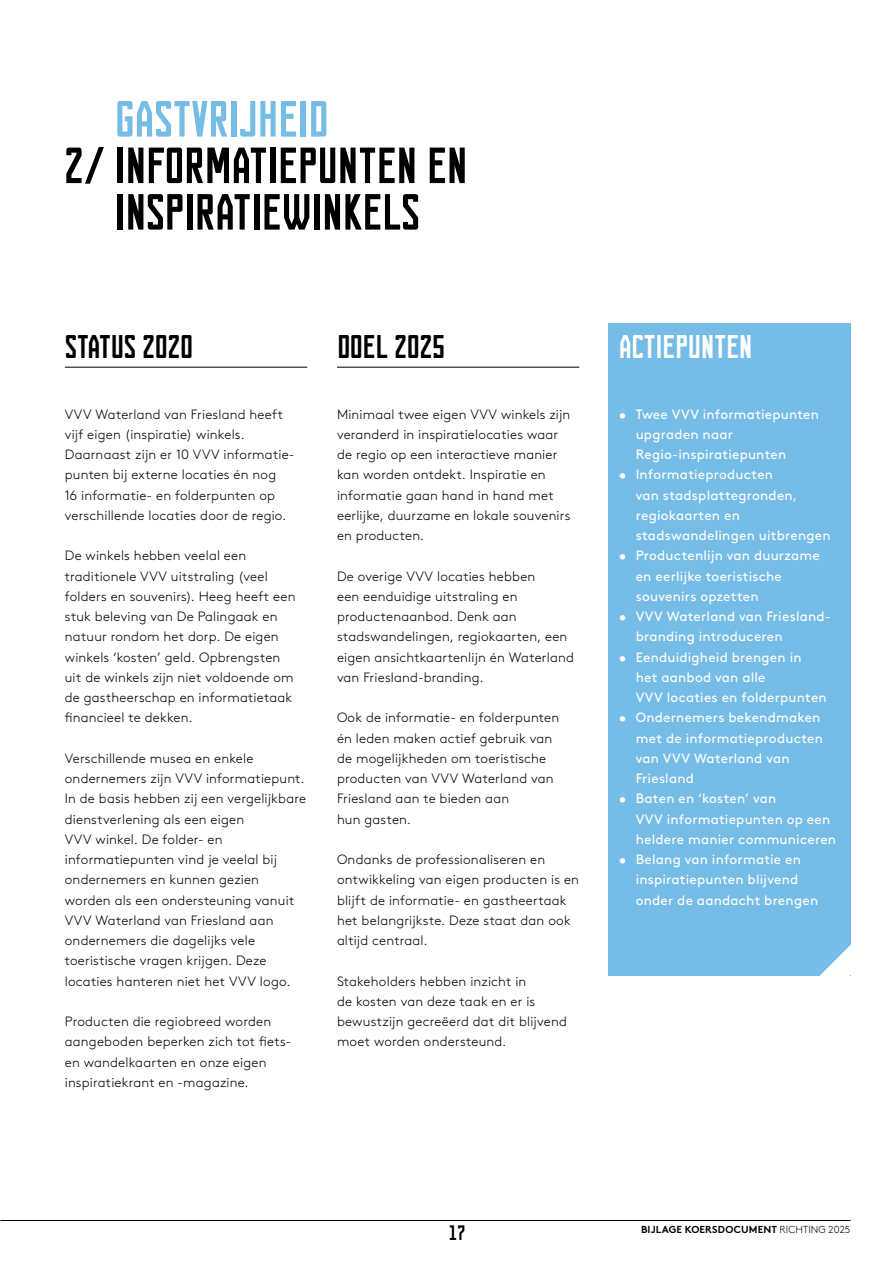
<style>
.page{position:relative;width:893px;height:1263px;background:#fff}
.page>*{position:absolute;margin:0;border:0;box-sizing:border-box;transform-origin:0 0}
.t1{font:condensed 51px/46.5px "FUNCTION";letter-spacing:-.015em;color:#000;text-align:center}
.t2{font:condensed 51px "FUNCTION";letter-spacing:-.015em;color:#75bce6}
.t3{font:condensed 33px "FUNCTION";letter-spacing:-.015em;color:#000}
.t4{font:condensed 33px "FUNCTION";letter-spacing:-.015em;color:#fff}
.t5{font:condensed 21px "FUNCTION";color:#000}
.t6{font:300 13.5px/20.2px "Brown Std";letter-spacing:.015em;color:#000}
.t7{font:13.5px/20.2px "Brown Std";letter-spacing:.015em;color:#fff}
.t8{font:700 10.2px "Brown Std";letter-spacing:.01em;color:#000}
.s1{font-weight:300}
</style>
<div class="page">
<hr style="left:0;top:1220px;width:850px;height:1px;background:#000">
<hr style="left:65px;top:367px;width:242px;height:1px;background:#000">
<hr style="left:337px;top:367px;width:242px;height:1px;background:#000">
<div style="left:608px;top:323px;width:242px;height:653px;background:#75bce6"></div>
<svg style="left:819px;top:942px;width:32px;height:34px"></svg>
<h1 class="t2" style="left:115px;top:91px;width:216px">GASTVRIJHEID</h1>
<h1 class="t1" style="left:64px;top:142px;width:405px">2/ INFORMATIEPUNTEN EN<br>INSPIRATIEWINKELS</h1>
<h2 class="t3" style="left:65px;top:328px;width:130px">STATUS 2020</h2>
<p class="t6" style="left:65px;top:404px;width:231px">VVV Waterland van Friesland heeft vijf eigen (inspiratie) winkels.<br>Daarnaast zijn er 10 VVV informatie&shy;punten bij externe locaties én nog<br>16 informatie- en folderpunten op verschillende locaties door de regio.</p>
<p class="t6" style="left:65px;top:546px;width:232px">De winkels hebben veelal een traditionele VVV uitstraling (veel folders en souvenirs). Heeg heeft een stuk beleving van De Palingaak en natuur rondom het dorp. De eigen winkels ‘kosten’ geld. Opbrengsten uit de winkels zijn niet voldoende om de gastheerschap en informatietaak financieel te dekken.</p>
<p class="t6" style="left:65px;top:748px;width:243px">Verschillende musea en enkele ondernemers zijn VVV informatiepunt.<br>In de basis hebben zij een vergelijkbare dienstverlening als een eigen<br>VVV winkel. De folder- en informatiepunten vind je veelal bij ondernemers en kunnen gezien worden als een ondersteuning vanuit VVV Waterland van Friesland aan ondernemers die dagelijks vele toeristische vragen krijgen. Deze locaties hanteren niet het VVV logo.</p>
<p class="t6" style="left:65px;top:1011px;width:228px">Producten die regiobreed worden aangeboden beperken zich tot fiets&shy;en wandelkaarten en onze eigen inspiratiekrant en -magazine.</p>
<h2 class="t3" style="left:337px;top:328px;width:110px">DOEL 2025</h2>
<p class="t6" style="left:337px;top:404px;width:235px">Minimaal twee eigen VVV winkels zijn veranderd in inspiratielocaties waar de regio op een interactieve manier kan worden ontdekt. Inspiratie en informatie gaan hand in hand met eerlijke, duurzame en lokale souvenirs en producten.</p>
<p class="t6" style="left:337px;top:566px;width:238px">De overige VVV locaties hebben<br>een eenduidige uitstraling en productenaanbod. Denk aan stadswandelingen, regiokaarten, een eigen ansichtkaartenlijn én Waterland van Friesland-branding.</p>
<p class="t6" style="left:337px;top:708px;width:224px">Ook de informatie- en folderpunten én leden maken actief gebruik van de mogelijkheden om toeristische producten van VVV Waterland van<br>Friesland aan te bieden aan<br>hun gasten.</p>
<p class="t6" style="left:337px;top:849px;width:244px">Ondanks de professionaliseren en ontwikkeling van eigen producten is en blijft de informatie- en gastheertaak het belangrijkste. Deze staat dan ook altijd centraal.</p>
<p class="t6" style="left:337px;top:971px;width:231px">Stakeholders hebben inzicht in<br>de kosten van deze taak en er is bewustzijn gecreëerd dat dit blijvend moet worden ondersteund.</p>
<h2 class="t4" style="left:619px;top:328px;width:135px">ACTIEPUNTEN</h2>
<p class="t7" style="left:636px;top:404px;width:185px;text-indent:-17px">• Twee VVV informatiepunten upgraden naar<br>Regio-inspiratiepunten</p>
<p class="t7" style="left:636px;top:465px;width:196px;text-indent:-17px">• Informatieproducten<br>van stadsplattegronden, regiokaarten en stadswandelingen uitbrengen</p>
<p class="t7" style="left:636px;top:546px;width:185px;text-indent:-17px">• Productenlijn van duurzame en eerlijke toeristische souvenirs opzetten</p>
<p class="t7" style="left:636px;top:606px;width:197px;text-indent:-17px">• VVV Waterland van Friesland&shy;branding introduceren</p>
<p class="t7" style="left:636px;top:647px;width:193px;text-indent:-17px">• Eenduidigheid brengen in<br>het aanbod van alle<br>VVV locaties en folderpunten</p>
<p class="t7" style="left:636px;top:708px;width:189px;text-indent:-17px">• Ondernemers bekendmaken met de informatieproducten van VVV Waterland van<br>Friesland</p>
<p class="t7" style="left:636px;top:789px;width:202px;text-indent:-17px">• Baten en ‘kosten’ van<br>VVV informatiepunten op een heldere manier communiceren</p>
<p class="t7" style="left:636px;top:849px;width:184px;text-indent:-17px">• Belang van informatie en inspiratiepunten blijvend onder de aandacht brengen</p>
<h3 class="t5" style="left:449px;top:1222px;width:18px">17</h3>
<p class="t8" style="left:641px;top:1224px;width:211px">BIJLAGE KOERSDOCUMENT <span class="s1">RICHTING 2025</span></p>
</div>
